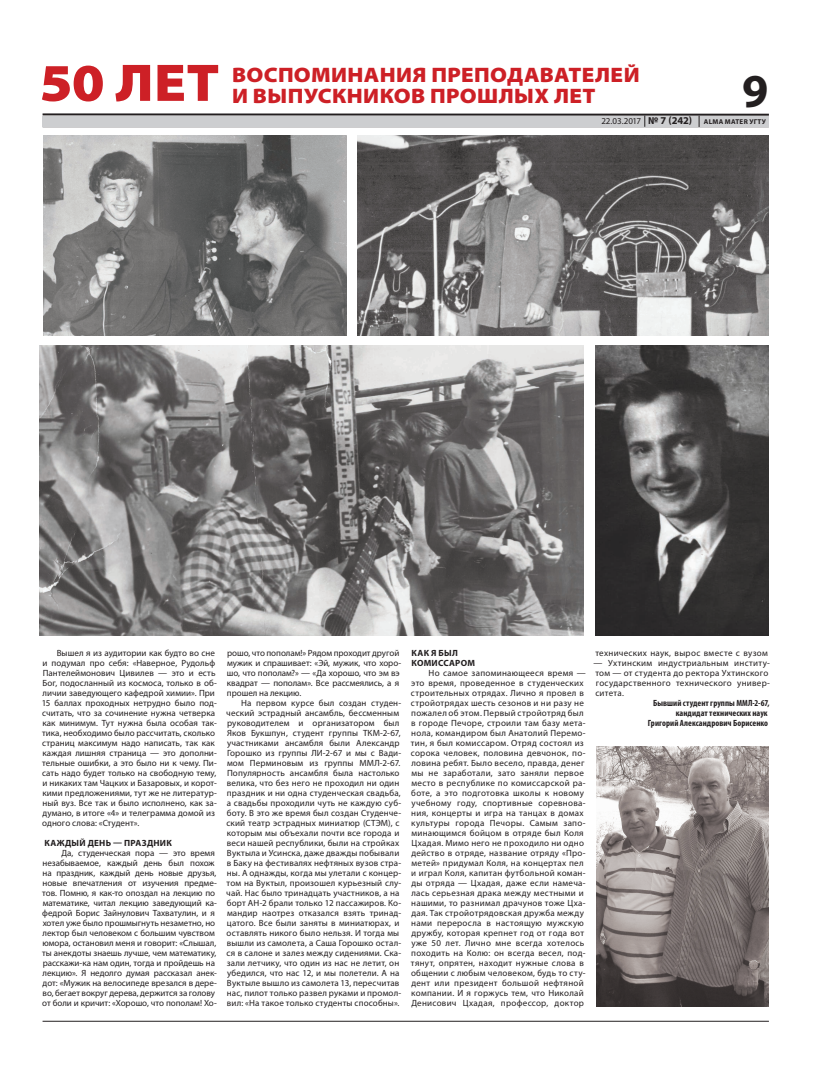
<style>
.page{position:relative;width:820px;height:1078px;background:#fff}
.page>*{position:absolute;margin:0;border:0;box-sizing:border-box;transform-origin:0 0}
.t1{font:900 semi-expanded 53.3px "Myriad Pro";color:#cd2026}
.t2{font:700 47.4px "Myriad Pro";color:#231f20}
.t3{font:900 semi-expanded 21px "Myriad Pro";letter-spacing:.015em;color:#cd2026}
.t4{font:9px/10px "Myriad Pro";letter-spacing:.015em;color:#231f20}
.t5{font:9px/10px "Myriad Pro";letter-spacing:-.005em;color:#231f20}
.t6{font:700 condensed 9px/10px "Myriad Pro";letter-spacing:.01em;color:#231f20;text-align:right}
.t7{font:700 9px/10px "Myriad Pro";letter-spacing:.025em;color:#231f20}
.t8{font:700 7px "Myriad Pro";letter-spacing:.04em;color:#231f20}
.s1{font-weight:400;font-size:9px}
.s2{font-size:10.5px}
</style>
<div class="page">
<hr style="left:43px;top:113px;width:725px;height:3px;background:#231f20">
<div style="left:43px;top:116px;width:725px;height:11px;background:#cdced0"></div>
<svg style="left:644px;top:115px;width:1px;height:12px"></svg>
<hr style="left:43px;top:1020px;width:725px;height:1px;background:#231f20">
<img style="left:357px;top:135px;width:410px;height:200px">
<img style="left:596px;top:746px;width:172px;height:259px">
<img style="left:40px;top:345px;width:543px;height:290px">
<img style="left:43px;top:135px;width:304px;height:200px">
<img style="left:595px;top:345px;width:172px;height:290px">
<h1 class="t1" style="left:39px;top:52px;width:181px">50 ЛЕТ</h1>
<h3 class="t3" style="left:232px;top:62px;width:409px">ВОСПОМИНАНИЯ ПРЕПОДАВАТЕЛЕЙ</h3>
<h2 class="t2" style="left:741px;top:60px;width:28px">9</h2>
<p class="t8" style="left:601px;top:117px;width:166px"><span class="s1">22.03.2017</span> <span class="s2">№ 7 (242)</span> ALMA MATER УГТУ</p>
<h3 class="t3" style="left:232px;top:83px;width:365px">И ВЫПУСКНИКОВ ПРОШЛЫХ ЛЕТ</h3>
<p class="t4" style="left:42px;top:647px;width:177px;text-indent:15px">Вышел я из аудитории как будто во сне и подумал про себя: «Наверное, Рудольф Пантелеймонович Цивилев — это и есть Бог, подосланный из космоса, только в об&shy;личии заведующего кафедрой химии». При 15 баллах проходных нетрудно было под&shy;считать, что за сочинение нужна четверка как минимум. Тут нужна была особая так&shy;тика, необходимо было рассчитать, сколько страниц максимум надо написать, так как каждая лишняя страница — это дополни&shy;тельные ошибки, а это было ни к чему. Пи&shy;сать надо будет только на свободную тему, и никаких там Чацких и Базаровых, и корот&shy;кими предложениями, тут же не литератур&shy;ный вуз. Все так и было исполнено, как за&shy;думано, в итоге «4» и телеграмма домой из одного слова: «Студент».</p>
<p class="t7" style="left:44px;top:837px;width:129px">КАЖДЫЙ ДЕНЬ — ПРАЗДНИК</p>
<p class="t5" style="left:42px;top:847px;width:176px;text-indent:19px">Да, студенческая пора — это время незабываемое, каждый день был похож на праздник, каждый день новые друзья, новые впечатления от изучения предме&shy;тов. Помню, я как-то опоздал на лекцию по математике, читал лекцию заведующий ка&shy;федрой Борис Зайнулович Тахватулин, и я хотел уже было прошмыгнуть незаметно, но лектор был человеком с большим чувством юмора, остановил меня и говорит: «Слышал, ты анекдоты знаешь лучше, чем математику, расскажи-ка нам один, тогда и пройдешь на лекцию». Я недолго думая рассказал анек&shy;дот: «Мужик на велосипеде врезался в дере&shy;во, бегает вокруг дерева, держится за голову от боли и кричит: «Хорошо, что пополам! Хо-</p>
<p class="t5" style="left:227px;top:647px;width:176px">рошо, что пополам!» Рядом проходит другой мужик и спрашивает: «Эй, мужик, что хоро&shy;шо, что пополам?» — «Да хорошо, что эм вэ квадрат — пополам». Все рассмеялись, а я прошел на лекцию.</p>
<p class="t4" style="left:226px;top:697px;width:176px;text-indent:15px">На первом курсе был создан студен&shy;ческий эстрадный ансамбль, бессменным руководителем и организатором был Яков Букшпун, студент группы ТКМ-2-67, участниками ансамбля были Александр Горошко из группы ЛИ-2-67 и мы с Вади&shy;мом Перминовым из группы ММЛ-2-67.<br>Популярность ансамбля была настолько велика, что без него не проходил ни один праздник и ни одна студенческая свадьба, а свадьбы проходили чуть не каждую суб&shy;боту. В это же время был создан Студенче&shy;ский театр эстрадных миниатюр (СТЭМ), с которым мы объехали почти все города и веси нашей республики, были на стройках Вуктыла и Усинска, даже дважды побывали в Баку на фестивалях нефтяных вузов стра&shy;ны. А однажды, когда мы улетали с концер&shy;том на Вуктыл, произошел курьезный слу&shy;чай. Нас было тринадцать участников, а на борт АН-2 брали только 12 пассажиров. Ко&shy;мандир наотрез отказался взять тринад&shy;цатого. Все были заняты в миниатюрах, и оставлять никого было нельзя. И тогда мы вышли из самолета, а Саша Горошко остал&shy;ся в салоне и залез между сидениями. Ска&shy;зали летчику, что один из нас не летит, он убедился, что нас 12, и мы полетели. А на Вуктыле вышло из самолета 13, пересчитав нас, пилот только развел руками и промол&shy;вил: «На такое только студенты способны».</p>
<p class="t7" style="left:411px;top:647px;width:65px">КАК Я БЫЛ<br>КОМИССАРОМ</p>
<p class="t4" style="left:411px;top:667px;width:176px;text-indent:18px">Но самое запоминающееся время — это время, проведенное в студенческих строительных отрядах. Лично я провел в стройотрядах шесть сезонов и ни разу не пожалел об этом. Первый стройотряд был в городе Печоре, строили там базу мета&shy;нола, командиром был Анатолий Перемо&shy;тин, я был комиссаром. Отряд состоял из сорока человек, половина девчонок, по&shy;ловина ребят. Было весело, правда, денег мы не заработали, зато заняли первое место в республике по комиссарской ра&shy;боте, а это подготовка школы к новому учебному году, спортивные соревнова&shy;ния, концерты и игра на танцах в домах культуры города Печоры. Самым запо&shy;минающимся бойцом в отряде был Коля Цхадая. Мимо него не проходило ни одно действо в отряде, название отряду «Про&shy;метей» придумал Коля, на концертах пел и играл Коля, капитан футбольной коман&shy;ды отряда — Цхадая, даже если намеча&shy;лась серьезная драка между местными и нашими, то разнимал драчунов тоже Цха&shy;дая. Так стройотрядовская дружба между нами переросла в настоящую мужскую дружбу, которая крепнет год от года вот уже 50 лет. Лично мне всегда хотелось походить на Колю: он всегда весел, под&shy;тянут, опрятен, находит нужные слова в общении с любым человеком, будь то сту&shy;дент или президент большой нефтяной компании. И я горжусь тем, что Николай Денисович Цхадая, профессор, доктор</p>
<p class="t4" style="left:595px;top:647px;width:174px">технических наук, вырос вместе с вузом</p>
<p class="t4" style="left:593px;top:657px;width:178px">— Ухтинским индустриальным институ&shy;том — от студента до ректора Ухтинского государственного технического универ&shy;ситета.</p>
<p class="t6" style="left:647px;top:697px;width:123px">Бывший студент группы ММЛ-2-67, кандидат технических наук<br>Григорий Александрович Борисенко</p>
</div>
